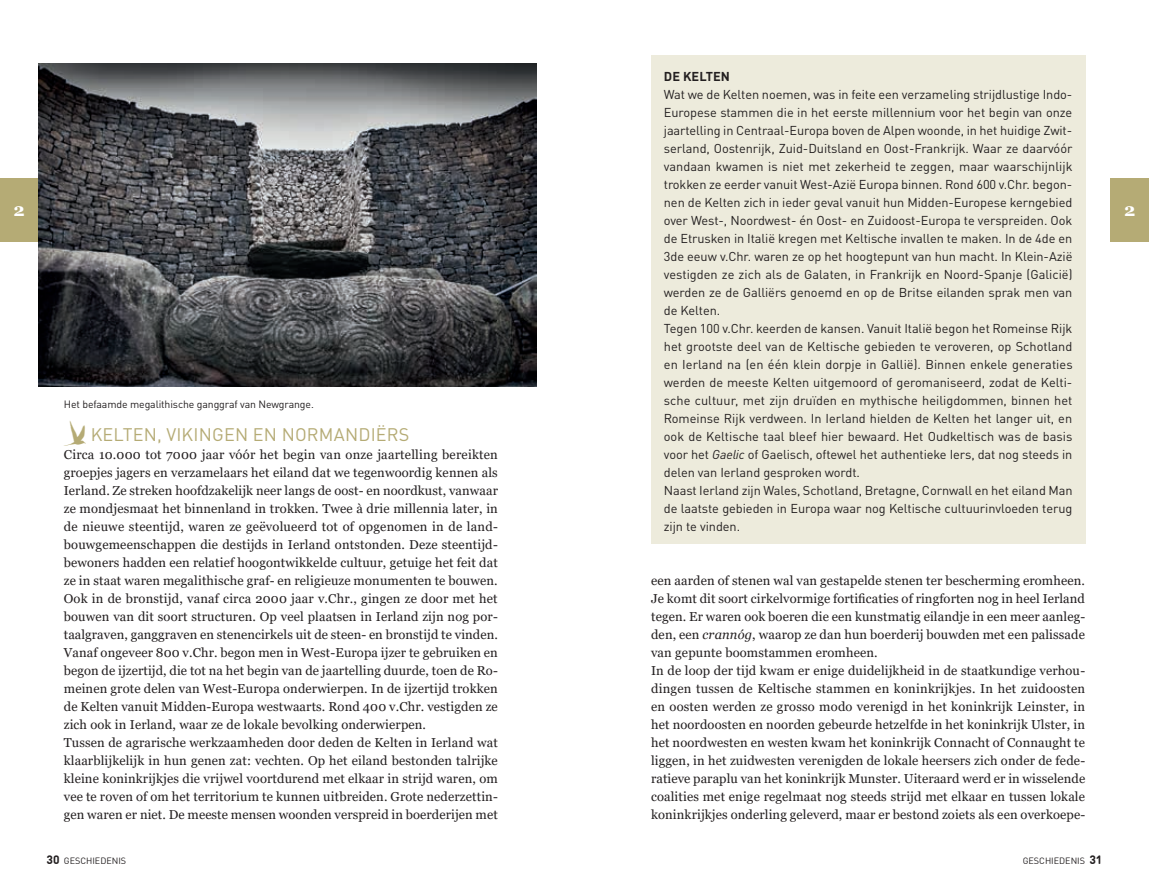
<style>
.page{position:relative;width:1149px;height:893px;background:#fff}
.page>*{position:absolute;margin:0;border:0;box-sizing:border-box;transform-origin:0 0}
.t1{font:18px "DIN Pro";letter-spacing:.01em;color:#b5ab75}
.t2{font:700 18px "Georgia";color:#fff}
.t3{font:12.9px/18px "Georgia";letter-spacing:.01em;color:#231f20}
.t4{font:12.75px/18px "DIN Pro";letter-spacing:-.005em;color:#231f20}
.t5{font:700 12.75px "DIN Pro";letter-spacing:.005em;color:#231f20}
.t6{font:700 12px "DIN Round Offc";color:#231f20}
.t7{font:10.5px "DIN Pro";letter-spacing:-.01em;color:#231f20}
.t8{font:9px "DIN Round Offc";color:#231f20}
.s1{font-style:italic}
.s2{font-family:"Dominicus";font-size:36px}
.s3{font-weight:700;font-size:12px}
</style>
<div class="page">
<div style="left:1110px;top:179px;width:38px;height:63px;background:#b5ab75"></div>
<div style="left:0;top:179px;width:38px;height:63px;background:#b5ab75"></div>
<img style="left:38px;top:64px;width:498px;height:323px">
<div style="left:651px;top:55px;width:433px;height:489px;background:#edebdc"></div>
<p class="t5" style="left:663px;top:66px;width:68px">DE KELTEN</p>
<p class="t4" style="left:663px;top:84px;width:410px">Wat we de Kelten noemen, was in feite een verzameling strijdlustige Indo-Europese stammen die in het eerste millennium voor het begin van onze jaartelling in Centraal-Europa boven de Alpen woonde, in het huidige Zwit&shy;serland, Oostenrijk, Zuid-Duitsland en Oost-Frankrijk. Waar ze daarvóór vandaan kwamen is niet met zekerheid te zeggen, maar waarschijnlijk trokken ze eerder vanuit West-Azië Europa binnen. Rond 600 v.Chr. begon&shy;nen de Kelten zich in ieder geval vanuit hun Midden-Europese kerngebied over West-, Noordwest- én Oost- en Zuidoost-Europa te verspreiden. Ook de Etrusken in Italië kregen met Keltische invallen te maken. In de 4de en 3de eeuw v.Chr. waren ze op het hoogtepunt van hun macht. In Klein-Azië vestigden ze zich als de Galaten, in Frankrijk en Noord-Spanje (Galicië) werden ze de Galliërs genoemd en op de Britse eilanden sprak men van de Kelten.<br>Tegen 100 v.Chr. keerden de kansen. Vanuit Italië begon het Romeinse Rijk het grootste deel van de Keltische gebieden te veroveren, op Schotland en Ierland na (en één klein dorpje in Gallië). Binnen enkele generaties werden de meeste Kelten uitgemoord of geromaniseerd, zodat de Kelti&shy;sche cultuur, met zijn druïden en mythische heiligdommen, binnen het Romeinse Rijk verdween. In Ierland hielden de Kelten het langer uit, en ook de Keltische taal bleef hier bewaard. Het Oudkeltisch was de basis voor het <span class="s1">Gaelic</span> of Gaelisch, oftewel het authentieke Iers, dat nog steeds in delen van Ierland gesproken wordt.<br>Naast Ierland zijn Wales, Schotland, Bretagne, Cornwall en het eiland Man de laatste gebieden in Europa waar nog Keltische cultuurinvloeden terug zijn te vinden.</p>
<h1 class="t2" style="left:13px;top:198px;width:13px">2</h1>
<h1 class="t2" style="left:1123px;top:198px;width:13px">2</h1>
<p class="t7" style="left:64px;top:396px;width:251px">Het befaamde megalithische ganggraf van Newgrange.</p>
<h1 class="t1" style="left:64px;top:420px;width:347px"><span class="s2">?</span> KELTEN, VIKINGEN EN NORMANDIËRS</h1>
<p class="t3" style="left:64px;top:446px;width:435px">Circa 10.000 tot 7000 jaar vóór het begin van onze jaartelling bereikten groepjes jagers en verzamelaars het eiland dat we tegenwoordig kennen als Ierland. Ze streken hoofdzakelijk neer langs de oost- en noordkust, vanwaar ze mondjesmaat het binnenland in trokken. Twee à drie millennia later, in de nieuwe steentijd, waren ze geëvolueerd tot of opgenomen in de land&shy;bouwgemeenschappen die destijds in Ierland ontstonden. Deze steentijd&shy;bewoners hadden een relatief hoogontwikkelde cultuur, getuige het feit dat ze in staat waren megalithische graf- en religieuze monumenten te bouwen.<br>Ook in de bronstijd, vanaf circa 2000 jaar v.Chr., gingen ze door met het bouwen van dit soort structuren. Op veel plaatsen in Ierland zijn nog por&shy;taalgraven, ganggraven en stenencirkels uit de steen- en bronstijd te vinden.<br>Vanaf ongeveer 800 v.Chr. begon men in West-Europa ijzer te gebruiken en begon de ijzertijd, die tot na het begin van de jaartelling duurde, toen de Ro&shy;meinen grote delen van West-Europa onderwierpen. In de ijzertijd trokken de Kelten vanuit Midden-Europa westwaarts. Rond 400 v.Chr. vestigden ze zich ook in Ierland, waar ze de lokale bevolking onderwierpen.<br>Tussen de agrarische werkzaamheden door deden de Kelten in Ierland wat klaarblijkelijk in hun genen zat: vechten. Op het eiland bestonden talrijke kleine koninkrijkjes die vrijwel voortdurend met elkaar in strijd waren, om vee te roven of om het territorium te kunnen uitbreiden. Grote nederzettin&shy;gen waren er niet. De meeste mensen woonden verspreid in boerderijen met</p>
<p class="t3" style="left:651px;top:572px;width:435px">een aarden of stenen wal van gestapelde stenen ter bescherming eromheen.<br>Je komt dit soort cirkelvormige fortificaties of ringforten nog in heel Ierland tegen. Er waren ook boeren die een kunstmatig eilandje in een meer aanleg&shy;den, een <span class="s1">crannóg</span>, waarop ze dan hun boerderij bouwden met een palissade van gepunte boomstammen eromheen.<br>In de loop der tijd kwam er enige duidelijkheid in de staatkundige verhou&shy;dingen tussen de Keltische stammen en koninkrijkjes. In het zuidoosten en oosten werden ze grosso modo verenigd in het koninkrijk Leinster, in het noordoosten en noorden gebeurde hetzelfde in het koninkrijk Ulster, in het noordwesten en westen kwam het koninkrijk Connacht of Connaught te liggen, in het zuidwesten verenigden de lokale heersers zich onder de fede&shy;ratieve paraplu van het koninkrijk Munster. Uiteraard werd er in wisselende coalities met enige regelmaat nog steeds strijd met elkaar en tussen lokale koninkrijkjes onderling geleverd, maar er bestond zoiets als een overkoepe-</p>
<p class="t8" style="left:46px;top:855px;width:81px"><span class="s3">30</span> GESCHIEDENIS</p>
<p class="t6" style="left:1089px;top:852px;width:15px">31</p>
<p class="t8" style="left:1022px;top:855px;width:64px">GESCHIEDENIS</p>
</div>
